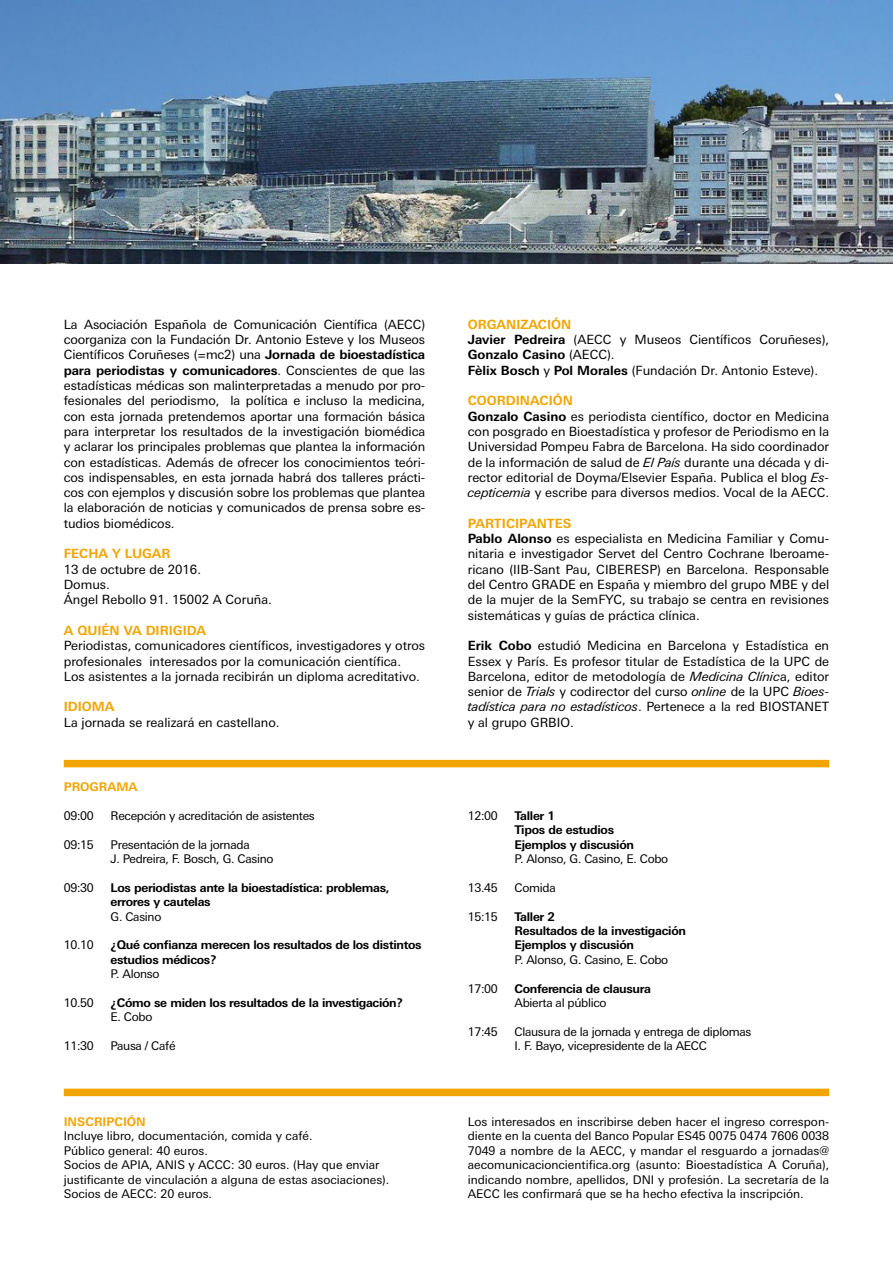
<style>
.page{position:relative;width:893px;height:1263px;background:#fff}
.page>*{position:absolute;margin:0;border:0;box-sizing:border-box;transform-origin:0 0}
.t1{font:12.75px/15.3px "LT Univers Basic";color:#000}
.t2{font:700 12.75px "LT Univers Basic";color:#f2a500}
.t3{font:12px/14.4px "LT Univers Basic";letter-spacing:-.025em;color:#000}
.t4{font:700 12px/14.4px "LT Univers Basic";letter-spacing:-.025em;color:#000}
.t5{font:12px/14.4px "LT Univers Basic";color:#000}
.t6{font:700 12px "LT Univers Basic";color:#f2a500}
.s1{font-weight:700}
.s2{font-weight:700;color:#f2a500}
.s3{font-style:italic}
</style>
<div class="page">
<div style="left:64px;top:760px;width:765px;height:7px;background:#f2a500"></div>
<img style="left:0;top:0;width:893px;height:264px">
<div style="left:64px;top:1089px;width:765px;height:7px;background:#f2a500"></div>
<p class="t1" style="left:64px;top:317px;width:363px;text-align:justify">La Asociación Española de Comunicación Científica (AECC) coorganiza con la Fundación Dr. Antonio Esteve y los Museos Científicos Coruñeses (=mc2) una <span class="s1">Jornada de bioestadística para periodistas y comunicadores</span>. Conscientes de que las estadísticas médicas son malinterpretadas a menudo por pro&shy;fesionales del periodismo, la política e incluso la medicina, con esta jornada pretendemos aportar una formación básica para interpretar los resultados de la investigación biomédica y aclarar los principales problemas que plantea la información con estadísticas. Además de ofrecer los conocimientos teóri&shy;cos indispensables, en esta jornada habrá dos talleres prácti&shy;cos con ejemplos y discusión sobre los problemas que plantea la elaboración de noticias y comunicados de prensa sobre es&shy;tudios biomédicos.</p>
<p class="t2" style="left:64px;top:546px;width:108px">FECHA Y LUGAR</p>
<p class="t1" style="left:64px;top:561px;width:210px">13 de octubre de 2016.<br>Domus.<br>Ángel Rebollo 91. 15002 A Coruña.</p>
<p class="t2" style="left:64px;top:623px;width:144px">A QUIÉN VA DIRIGIDA</p>
<p class="t1" style="left:64px;top:638px;width:363px">Periodistas, comunicadores científicos, investigadores y otros profesionales interesados por la comunicación científica.<br>Los asistentes a la jornada recibirán un diploma acreditativo.</p>
<p class="t2" style="left:64px;top:699px;width:52px">IDIOMA</p>
<p class="t1" style="left:64px;top:714px;width:217px">La jornada se realizará en castellano.</p>
<p class="t6" style="left:64px;top:779px;width:75px">PROGRAMA</p>
<p class="t3" style="left:64px;top:808px;width:32px">09:00</p>
<p class="t3" style="left:111px;top:808px;width:206px">Recepción y acreditación de asistentes</p>
<p class="t3" style="left:64px;top:837px;width:32px">09:15</p>
<p class="t3" style="left:111px;top:837px;width:164px">Presentación de la jornada<br>J. Pedreira, F. Bosch, G. Casino</p>
<p class="t3" style="left:64px;top:880px;width:32px">09:30</p>
<p class="t4" style="left:111px;top:880px;width:281px">Los periodistas ante la bioestadística: problemas, errores y cautelas</p>
<p class="t3" style="left:111px;top:909px;width:52px">G. Casino</p>
<p class="t3" style="left:64px;top:938px;width:32px">10.10</p>
<p class="t4" style="left:111px;top:938px;width:312px">¿Qué confianza merecen los resultados de los distintos estudios médicos?</p>
<p class="t3" style="left:111px;top:967px;width:50px">P. Alonso</p>
<p class="t3" style="left:64px;top:995px;width:32px">10.50</p>
<p class="t4" style="left:111px;top:995px;width:294px">¿Cómo se miden los resultados de la investigación?</p>
<p class="t3" style="left:111px;top:1010px;width:43px">E. Cobo</p>
<p class="t3" style="left:64px;top:1039px;width:32px">11:30</p>
<p class="t3" style="left:111px;top:1039px;width:66px">Pausa / Café</p>
<p class="t6" style="left:64px;top:1114px;width:84px">INSCRIPCIÓN</p>
<p class="t5" style="left:64px;top:1129px;width:327px">Incluye libro, documentación, comida y café.<br>Público general: 40 euros.<br>Socios de APIA, ANIS y ACCC: 30 euros. (Hay que enviar justificante de vinculación a alguna de estas asociaciones).<br>Socios de AECC: 20 euros.</p>
<p class="t1" style="left:468px;top:317px;width:363px"><span class="s2">ORGANIZACIÓN<br></span><span class="s1">Javier Pedreira</span> (AECC y Museos Científicos Coruñeses), <span class="s1">Gonzalo Casino</span> (AECC).<br><span class="s1">Fèlix Bosch</span> y <span class="s1">Pol Morales</span> (Fundación Dr. Antonio Esteve).</p>
<p class="t1" style="left:468px;top:393px;width:363px"><span class="s2">COORDINACIÓN<br></span><span class="s1">Gonzalo Casino</span> es periodista científico, doctor en Medicina con posgrado en Bioestadística y profesor de Periodismo en la Universidad Pompeu Fabra de Barcelona. Ha sido coordinador de la información de salud de <span class="s3">El País</span> durante una década y di&shy;rector editorial de Doyma/Elsevier España. Publica el blog <span class="s3">Es&shy;cepticemia</span> y escribe para diversos medios. Vocal de la AECC.</p>
<p class="t1" style="left:468px;top:516px;width:363px"><span class="s2">PARTICIPANTES<br></span><span class="s1">Pablo Alonso</span> es especialista en Medicina Familiar y Comu&shy;nitaria e investigador Servet del Centro Cochrane Iberoame&shy;ricano (IIB-Sant Pau, CIBERESP) en Barcelona. Responsable del Centro GRADE en España y miembro del grupo MBE y del de la mujer de la SemFYC, su trabajo se centra en revisiones sistemáticas y guías de práctica clínica.</p>
<p class="t1" style="left:468px;top:638px;width:363px;text-align:justify"><span class="s1">Erik Cobo</span> estudió Medicina en Barcelona y Estadística en Essex y París. Es profesor titular de Estadística de la UPC de Barcelona, editor de metodología de <span class="s3">Medicina Clínic</span>a, editor senior de <span class="s3">Trials</span> y codirector del curso <span class="s3">online</span> de la UPC <span class="s3">Bioes&shy;tadística para no estadísticos</span>. Pertenece a la red BIOSTANET y al grupo GRBIO.</p>
<p class="t3" style="left:468px;top:808px;width:32px">12:00</p>
<p class="t4" style="left:514px;top:808px;width:121px">Taller 1<br>Tipos de estudios<br>Ejemplos y discusión</p>
<p class="t3" style="left:514px;top:851px;width:155px">P. Alonso, G. Casino, E. Cobo</p>
<p class="t3" style="left:468px;top:880px;width:32px">13.45</p>
<p class="t3" style="left:514px;top:880px;width:43px">Comida</p>
<p class="t3" style="left:468px;top:909px;width:32px">15:15</p>
<p class="t4" style="left:514px;top:909px;width:173px">Taller 2<br>Resultados de la investigación<br>Ejemplos y discusión</p>
<p class="t3" style="left:514px;top:952px;width:155px">P. Alonso, G. Casino, E. Cobo</p>
<p class="t3" style="left:468px;top:981px;width:32px">17:00</p>
<p class="t4" style="left:514px;top:981px;width:138px">Conferencia de clausura</p>
<p class="t3" style="left:514px;top:995px;width:93px">Abierta al público</p>
<p class="t3" style="left:468px;top:1024px;width:32px">17:45</p>
<p class="t3" style="left:514px;top:1024px;width:238px">Clausura de la jornada y entrega de diplomas<br>I. F. Bayo, vicepresidente de la AECC</p>
<p class="t3" style="left:468px;top:1114px;width:363px;text-align:justify">Los interesados en inscribirse deben hacer el ingreso correspon&shy;diente en la cuenta del Banco Popular ES45 0075 0474 7606 0038<br>7049 a nombre de la AECC, y mandar el resguardo a jornadas@ aecomunicacioncientifica.org (asunto: Bioestadística A Coruña), indicando nombre, apellidos, DNI y profesión. La secretaría de la AECC les confirmará que se ha hecho efectiva la inscripción.</p>
</div>
